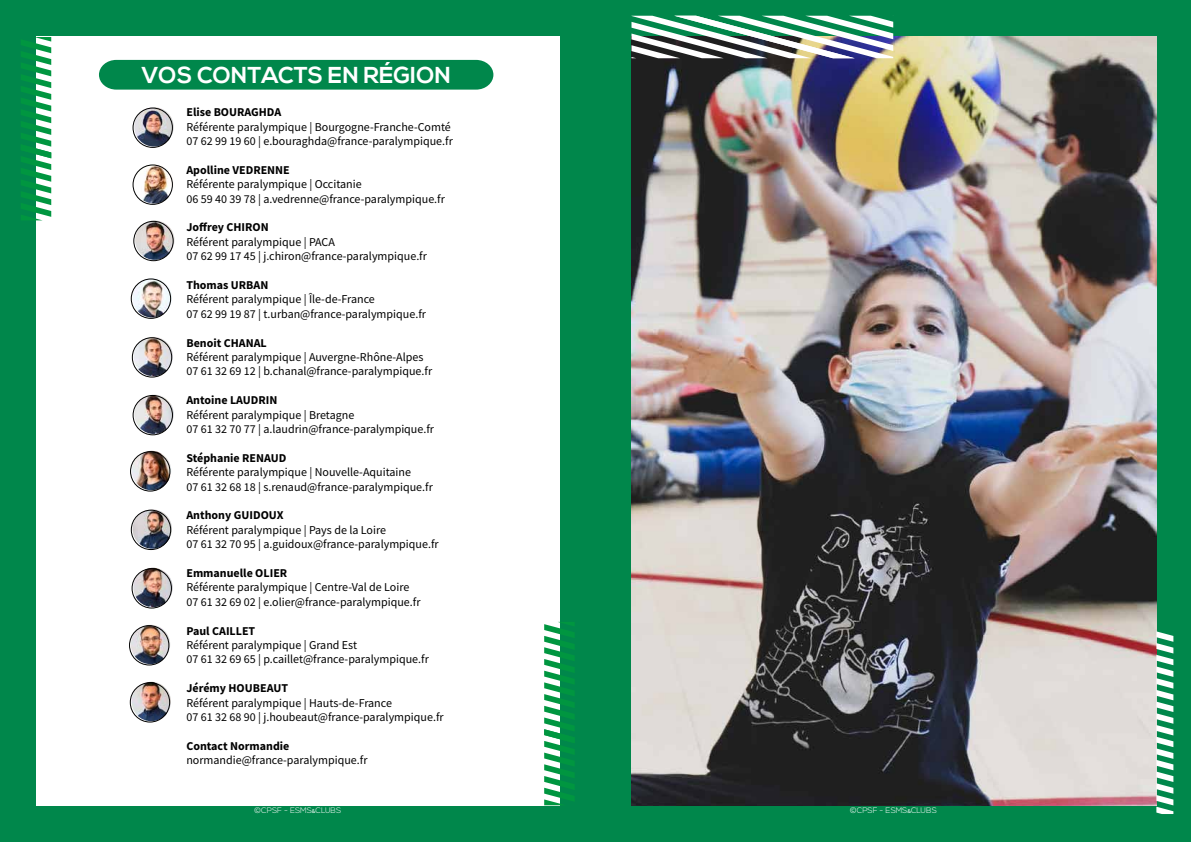
<style>
.page{position:relative;width:1191px;height:842px;background:#00874b}
.page>*{position:absolute;margin:0;border:0;box-sizing:border-box;transform-origin:0 0}
.t1{font:700 23px "Nexa";color:#fff}
.t2{font:12px/14.4px "Source Sans Pro";color:#000}
.t3{font:700 12px "Source Sans Pro";color:#000}
.t4{font:300 8px "Nexa";color:#fff}
.s1{font-family:"Source Sans Pro";font-weight:400;font-size:6px}
</style>
<div class="page">
<div style="left:36px;top:36px;width:523px;height:770px;background:#fff"></div>
<img style="left:134px;top:107px;width:40px;height:40px;border-radius:20px">
<div style="left:133px;top:108px;width:40px;height:40px;border:1px solid #000;border-radius:50%"></div>
<img style="left:134px;top:164px;width:40px;height:39px;border-radius:20px">
<div style="left:133px;top:165px;width:40px;height:40px;border:1px solid #000;border-radius:50%"></div>
<img style="left:135px;top:220px;width:39px;height:40px;border-radius:19px">
<div style="left:134px;top:221px;width:39px;height:40px;border:1px solid #000;border-radius:50%"></div>
<img style="left:132px;top:278px;width:40px;height:39px">
<div style="left:131px;top:279px;width:40px;height:40px;border:1px solid #000;border-radius:50%"></div>
<div style="left:99px;top:60px;width:394px;height:30px;background:#00874b"></div>
<img style="left:134px;top:337px;width:39px;height:39px;border-radius:20px">
<div style="left:132px;top:337px;width:40px;height:40px;border:1px solid #000;border-radius:50%"></div>
<img style="left:134px;top:395px;width:40px;height:39px;border-radius:20px">
<div style="left:133px;top:395px;width:40px;height:40px;border:1px solid #000;border-radius:50%"></div>
<img style="left:132px;top:451px;width:39px;height:39px;border-radius:20px">
<div style="left:130px;top:451px;width:40px;height:40px;border:1px solid #000;border-radius:50%"></div>
<img style="left:133px;top:509px;width:39px;height:40px;border-radius:20px">
<div style="left:131px;top:510px;width:40px;height:40px;border:1px solid #000;border-radius:50%"></div>
<img style="left:133px;top:568px;width:40px;height:39px;border-radius:20px">
<div style="left:132px;top:568px;width:40px;height:40px;border:1px solid #000;border-radius:50%"></div>
<img style="left:131px;top:625px;width:39px;height:39px;border-radius:20px">
<div style="left:129px;top:625px;width:40px;height:40px;border:1px solid #000;border-radius:50%"></div>
<img style="left:132px;top:682px;width:39px;height:39px;border-radius:20px">
<div style="left:130px;top:682px;width:40px;height:40px;border:1px solid #000;border-radius:50%"></div>
<svg style="left:544px;top:622px;width:31px;height:183px"></svg>
<svg style="left:21px;top:37px;width:30px;height:183px"></svg>
<img style="left:631px;top:37px;width:525px;height:769px">
<svg style="left:1156px;top:630px;width:18px;height:184px"></svg>
<svg style="left:631px;top:16px;width:262px;height:42px"></svg>
<h1 class="t1" style="left:141px;top:62px;width:311px">VOS CONTACTS EN RÉGION</h1>
<p class="t3" style="left:186px;top:104px;width:96px">Elise BOURAGHDA</p>
<p class="t2" style="left:186px;top:119px;width:268px">Référente paralympique | Bourgogne-Franche-Comté<br>07 62 99 19 60 | e.bouraghda@france-paralympique.fr</p>
<p class="t3" style="left:186px;top:162px;width:105px">Apolline VEDRENNE</p>
<p class="t2" style="left:186px;top:177px;width:260px">Référente paralympique | Occitanie<br>06 59 40 39 78 | a.vedrenne@france-paralympique.fr</p>
<p class="t3" style="left:186px;top:219px;width:84px">Joffrey CHIRON</p>
<p class="t2" style="left:186px;top:235px;width:242px">Référent paralympique | PACA<br>07 62 99 17 45 | j.chiron@france-paralympique.fr</p>
<p class="t3" style="left:186px;top:277px;width:83px">Thomas URBAN</p>
<p class="t2" style="left:186px;top:292px;width:241px">Référent paralympique | Île-de-France<br>07 62 99 19 87 | t.urban@france-paralympique.fr</p>
<p class="t3" style="left:186px;top:334px;width:82px">Benoit CHANAL</p>
<p class="t2" style="left:186px;top:350px;width:247px">Référent paralympique | Auvergne-Rhône-Alpes<br>07 61 32 69 12 | b.chanal@france-paralympique.fr</p>
<p class="t3" style="left:186px;top:392px;width:93px">Antoine LAUDRIN</p>
<p class="t2" style="left:186px;top:407px;width:249px">Référent paralympique | Bretagne<br>07 61 32 70 77 | a.laudrin@france-paralympique.fr</p>
<p class="t3" style="left:186px;top:450px;width:102px">Stéphanie RENAUD</p>
<p class="t2" style="left:186px;top:465px;width:248px">Référente paralympique | Nouvelle-Aquitaine<br>07 61 32 68 18 | s.renaud@france-paralympique.fr</p>
<p class="t3" style="left:186px;top:507px;width:99px">Anthony GUIDOUX</p>
<p class="t2" style="left:186px;top:523px;width:254px">Référent paralympique | Pays de la Loire<br>07 61 32 70 95 | a.guidoux@france-paralympique.fr</p>
<p class="t3" style="left:186px;top:565px;width:102px">Emmanuelle OLIER</p>
<p class="t2" style="left:186px;top:580px;width:236px">Référente paralympique | Centre-Val de Loire<br>07 61 32 69 02 | e.olier@france-paralympique.fr</p>
<p class="t3" style="left:186px;top:622px;width:70px">Paul CAILLET</p>
<p class="t2" style="left:186px;top:638px;width:244px">Référent paralympique | Grand Est<br>07 61 32 69 65 | p.caillet@france-paralympique.fr</p>
<p class="t3" style="left:186px;top:680px;width:103px">Jérémy HOUBEAUT</p>
<p class="t2" style="left:186px;top:695px;width:259px">Référent paralympique | Hauts-de-France<br>07 61 32 68 90 | j.houbeaut@france-paralympique.fr</p>
<p class="t3" style="left:186px;top:738px;width:104px">Contact Normandie</p>
<p class="t2" style="left:186px;top:753px;width:183px">normandie@france-paralympique.fr</p>
<p class="t4" style="left:254px;top:806px;width:88px">©CPSF - ESMS<span class="s1">&amp;</span>CLUBS</p>
<p class="t4" style="left:849px;top:806px;width:88px">©CPSF - ESMS<span class="s1">&amp;</span>CLUBS</p>
</div>
